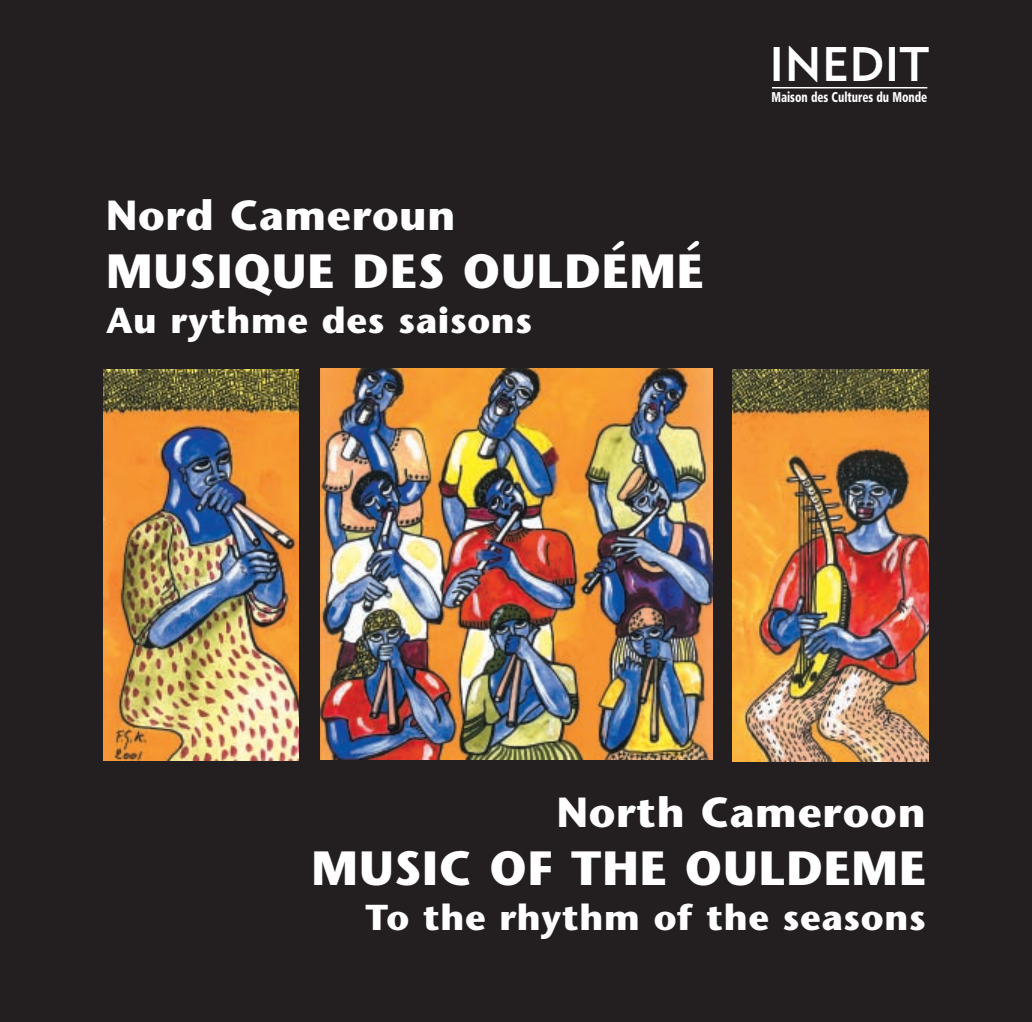
<style>
.page{position:relative;width:1032px;height:1022px;background:#fff}
.page>*{position:absolute;margin:0;border:0;box-sizing:border-box;transform-origin:0 0}
.t1{font:700 48px "Stone Sans";letter-spacing:.02em;color:#fff}
.t2{font:48px "Geometric 415 BT Medium A";letter-spacing:.01em;color:#fff}
.t3{font:700 42px "Stone Sans";letter-spacing:.02em;color:#fff}
.t4{font:700 36px "Stone Sans";letter-spacing:.02em;color:#fff}
.t5{font:900 condensed 14.1px "Frutiger";color:#fff;scale:.8 1}
</style>
<div class="page">
<img style="left:0;top:0;width:1031px;height:1022px">
<p class="t3" style="left:106px;top:200px;width:350px">Nord Cameroun</p>
<h1 class="t1" style="left:106px;top:253px;width:599px">MUSIQUE DES OULDÉMÉ</h1>
<p class="t4" style="left:106px;top:307px;width:427px">Au rythme des saisons</p>
<h1 class="t2" style="left:769px;top:47px;width:161px">INEDIT</h1>
<p class="t5" style="left:771px;top:91px;width:196px">Maison des Cultures du Monde</p>
<p class="t3" style="left:556px;top:796px;width:370px">North Cameroon</p>
<h1 class="t1" style="left:311px;top:849px;width:615px">MUSIC OF THE OULDEME</h1>
<p class="t4" style="left:365px;top:903px;width:561px">To the rhythm of the seasons</p>
</div>
